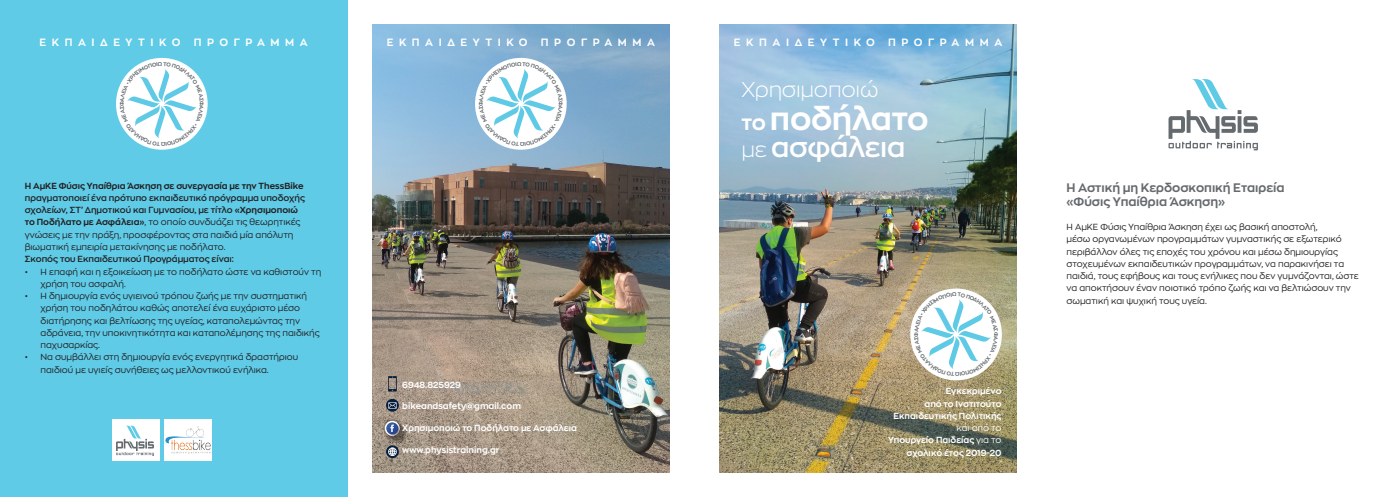
<style>
.page{position:relative;width:1389px;height:497px;background:#fff}
.page>*{position:absolute;margin:0;border:0;box-sizing:border-box;transform-origin:0 0}
.t1{font:700 32.02px "Zona Pro";letter-spacing:-.01em;color:#fff}
.t2{font:600 27.65px "Zona Pro";letter-spacing:-.01em;color:#fff}
.t3{font:300 21.18px "Zona Pro";letter-spacing:-.01em;color:#fff}
.t4{font:700 12.25px/14px "Zona Pro";color:#656a6e}
.t5{font:700 10.5px "Zona Pro";letter-spacing:.53em;color:#fff}
.t6{font:8.75px/12.2px "Zona Pro";color:#231f20}
.t7{font:700 8.75px/12.2px "Zona Pro";color:#fff;text-align:right}
.t8{font:700 8.75px "Zona Pro";color:#231f20}
.t9{font:600 8.75px "Zona Pro";color:#231f20}
.t10{font:700 5.42px "Zona Pro";color:#646a6d}
.s1{font-weight:600}
.s2{font-weight:700}
.s3{font-size:21.18px}
.s4{font-weight:300;font-size:21.18px}
.s5{font-weight:400}
</style>
<div class="page">
<div style="left:0;top:0;width:347px;height:496px;background:#5fcbe7"></div>
<img style="left:719px;top:25px;width:298px;height:446px">
<img style="left:372px;top:25px;width:298px;height:446px">
<div style="left:112px;top:419px;width:48px;height:41px;background:#fff"></div>
<svg style="left:116px;top:425px;width:38px;height:30px"></svg>
<svg style="left:1169px;top:79px;width:89px;height:71px"></svg>
<div style="left:164px;top:419px;width:47px;height:41px;background:#fff"></div>
<img style="left:165px;top:426px;width:46px;height:28px">
<div style="left:391px;top:426px;width:14px;height:15px;background:#6c6357;border-radius:50%"></div>
<div style="left:390px;top:425px;width:14px;height:15px;background:#665d55;border-radius:50%"></div>
<div style="left:389px;top:425px;width:15px;height:14px;background:#574f47;border-radius:50%"></div>
<div style="left:388px;top:423px;width:14px;height:15px;background:#635b52;border-radius:50%"></div>
<div style="left:387px;top:422px;width:15px;height:15px;background:#61574f;border-radius:50%"></div>
<div style="left:386px;top:422px;width:15px;height:14px;background:#5b524b;border-radius:50%"></div>
<svg style="left:385px;top:421px;width:15px;height:15px"></svg>
<svg style="left:385px;top:420px;width:15px;height:15px"></svg>
<svg style="left:386px;top:421px;width:13px;height:14px"></svg>
<svg style="left:386px;top:422px;width:12px;height:11px"></svg>
<svg style="left:386px;top:444px;width:13px;height:13px"></svg>
<svg style="left:388px;top:447px;width:9px;height:8px"></svg>
<svg style="left:386px;top:398px;width:13px;height:13px"></svg>
<svg style="left:388px;top:401px;width:9px;height:7px"></svg>
<svg style="left:388px;top:375px;width:9px;height:16px"></svg>
<div style="left:475px;top:58px;width:92px;height:91px;background:#fff;border-radius:50%"></div>
<div style="left:910px;top:288px;width:92px;height:92px;background:#fff;border-radius:50%"></div>
<div style="left:116px;top:58px;width:92px;height:91px;background:#fff;border-radius:50%"></div>
<svg style="left:479px;top:62px;width:84px;height:84px"></svg>
<svg style="left:914px;top:292px;width:84px;height:84px"></svg>
<svg style="left:120px;top:62px;width:84px;height:84px"></svg>
<p class="t5" style="left:39px;top:35px;width:25px">Ε κπα</p>
<p class="t5" style="left:92px;top:35px;width:21px">ι δευτ</p>
<p class="t5" style="left:151px;top:35px;width:31px">ικΟ</p>
<p class="t5" style="left:194px;top:35px;width:78px">Προ γράμμα</p>
<p class="t5" style="left:387px;top:35px;width:25px">Ε κπα</p>
<p class="t5" style="left:439px;top:35px;width:21px">ι δευτ</p>
<p class="t5" style="left:498px;top:35px;width:31px">ικΟ</p>
<p class="t5" style="left:541px;top:35px;width:78px">Προ γράμμα</p>
<p class="t5" style="left:734px;top:35px;width:25px">Ε κπα</p>
<p class="t5" style="left:786px;top:35px;width:21px">ι δευτ</p>
<p class="t5" style="left:845px;top:35px;width:31px">ικΟ</p>
<p class="t5" style="left:888px;top:35px;width:78px">Προ γράμμα</p>
<p class="t10" style="left:118px;top:106px;width:6px;rotate:-90deg">Φ</p>
<p class="t8" style="left:25px;top:179px;width:280px">Η ΑμΚΕ Φύσις Υπαίθρια Άσκηση σε συνεργασία με την ThessBike</p>
<p class="t6" style="left:25px;top:191px;width:282px"><span class="s1">πραγματοποιεί ένα πρότυπο εκπαιδευτικό πρόγραμμα υποδοχής σχολείων, ΣΤ’ Δημοτικού και Γυμνασίου, με τίτλο</span> <span class="s2">«Χρησιμοποιώ το Ποδήλατο με Ασφάλεια»</span>, το οποίο συνδυάζει τις θεωρητικές γνώσεις με την πράξη, προσφέροντας στα παιδιά μία απόλυτη βιωματική εμπειρία μετακίνησης με ποδήλατο.</p>
<p class="t9" style="left:25px;top:253px;width:211px">Σκοπός του Εκπαιδευτικού Προγράμματος είναι:</p>
<p class="t6" style="left:41px;top:265px;width:282px;text-indent:-16px">• Η επαφή και η εξοικείωση με το ποδήλατο ώστε να καθιστούν τη χρήση του ασφαλή.</p>
<p class="t6" style="left:41px;top:289px;width:281px;text-indent:-16px">• Η δημιουργία ενός υγιεινού τρόπου ζωής με την συστηματική χρήση του ποδηλάτου καθώς αποτελεί ένα ευχάριστο μέσο διατήρησης και βελτίωσης της υγείας, καταπολεμώντας την αδράνεια, την υποκινητικότητα και καταπολέμησης της παιδικής παχυσαρκίας.</p>
<p class="t6" style="left:41px;top:350px;width:259px;text-indent:-16px">• Να συμβάλλει στη δημιουργία ενός ενεργητικά δραστήριου παιδιού με υγιείς συνήθειες ως μελλοντικού ενήλικα.</p>
<p class="t10" style="left:477px;top:106px;width:6px;rotate:-90deg">Φ</p>
<p class="t7" style="left:402px;top:377px;width:60px">6948.825929</p>
<p class="t7" style="left:402px;top:399px;width:120px">bikeandsafety@gmail.com</p>
<p class="t7" style="left:402px;top:421px;width:176px">Χρησιμοποιώ το Ποδήλατο με Ασφάλεια</p>
<p class="t7" style="left:402px;top:443px;width:99px">www.physistraining.gr</p>
<h3 class="t3" style="left:742px;top:76px;width:138px">Χρησιμοποιώ</h3>
<h1 class="t1" style="left:742px;top:97px;width:188px"><span class="s3">το</span> ποδήλατο</h1>
<h2 class="t2" style="left:742px;top:129px;width:165px"><span class="s4">με</span> ασφάλεια</h2>
<p class="t10" style="left:913px;top:336px;width:6px;rotate:-90deg">Φ</p>
<p class="t7" style="left:894px;top:384px;width:109px">Eγκεκριμένo<br>από το Ινστιτούτο<br>Εκπαιδευτικής Πολιτικής</p>
<p class="t7" style="left:888px;top:421px;width:115px"><span class="s5">και από το<br></span>Υπουργείο Παιδείας <span class="s5">για το </span>σχολικό έτος 2019-20</p>
<h3 class="t4" style="left:1067px;top:180px;width:220px">Η Αστική μη Κερδοσκοπική Εταιρεία «Φύσις Υπαίθρια Άσκηση»</h3>
<p class="t6" style="left:1067px;top:220px;width:294px">Η ΑμΚΕ Φύσις Υπαίθρια Άσκηση έχει ως βασική αποστολή,<br>μέσω οργανωμένων προγραμμάτων γυμναστικής σε εξωτερικό περιβάλλον όλες τις εποχές του χρόνου και μέσω δημιουργίας στοχευμένων εκπαιδευτικών προγραμμάτων, να παρακινήσει τα παιδιά, τους εφήβους και τους ενήλικες που δεν γυμνάζονται, ώστε να αποκτήσουν έναν ποιοτικό τρόπο ζωής και να βελτιώσουν την σωματική και ψυχική τους υγεία.</p>
</div>
